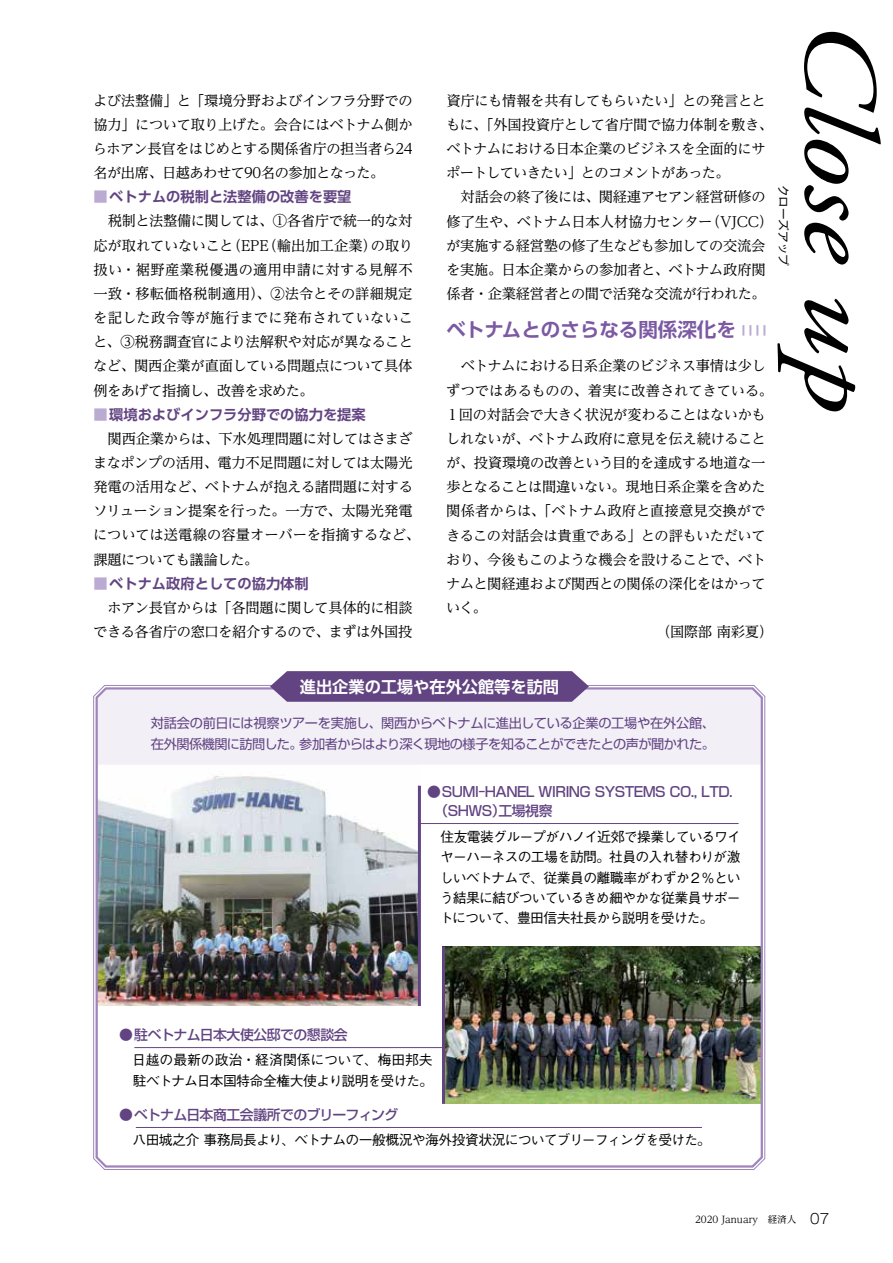
<style>
.page{position:relative;width:893px;height:1263px;background:#fff}
.page>*{position:absolute;margin:0;border:0;box-sizing:border-box;transform-origin:0 0}
.t1{font:italic 105px "Adobe Garamond Pro";color:#000;scale:1.2 1}
.t2{font:700 19.5px "UD Shin Go Pro De";color:#7b59a3}
.t3{font:700 16.2px "UD Shin Go Pro De";color:#fff}
.t4{font:14.25px/24.2px "UD Reimin Pro";letter-spacing:-.025em;color:#000}
.t5{font:700 14.25px "UD Shin Go Pr 6 De";color:#624482}
.t6{font:500 13.8px/20.4px "Gothic BBB Pro";letter-spacing:-.055em;color:#000;text-align:justify}
.t7{font:500 13.8px/18.9px "Shin Go Pro";letter-spacing:-.045em;color:#624482}
.t8{font:500 13.8px/20.4px "Gothic BBB Pro";letter-spacing:-.03em;color:#000}
.t9{font:13.2px/21px "Shin Go Pro";letter-spacing:-.035em;color:#624482}
.t10{font:11.55px "Gothic MB101 Pro";color:#000}
.t11{font:9.6px "UD Reimin Pro";color:#000}
.s1{color:#bbaad2}
.s2{font-family:"Gothic MB101 Pro";font-weight:300;font-size:13.8px}
</style>
<div class="page">
<img style="left:93px;top:685px;width:672px;height:485px">
<svg style="left:742px;top:325px;width:23px;height:11px"></svg>
<svg style="left:270px;top:671px;width:319px;height:31px;background:#6b4f89"></svg>
<hr style="left:419px;top:823px;width:320px;height:1px;background:#624482">
<hr style="left:136px;top:1127px;width:566px;height:1px;background:#624482">
<hr style="left:418px;top:786px;width:3px;height:220px;background:#624482">
<p class="t4" style="left:93px;top:88px;width:321px;text-align:justify">よび法整備」と「環境分野およびインフラ分野での協力」について取り上げた。会合にはベトナム側からホアン長官をはじめとする関係省庁の担当者ら24名が出席、日越あわせて90名の参加となった。</p>
<p class="t5" style="left:94px;top:185px;width:259px"><span class="s1">■</span>ベトナムの税制と法整備の改善を要望</p>
<p class="t4" style="left:93px;top:209px;width:322px;text-align:justify">　税制と法整備に関しては、①各省庁で統一的な対応が取れていないこと（EPE（輸出加工企業）の取り扱い・裾野産業税優遇の適用申請に対する見解不一致・移転価格税制適用）、②法令とその詳細規定を記した政令等が施行までに発布されていないこと、③税務調査官により法解釈や対応が異なることなど、関西企業が直面している問題点について具体例をあげて指摘し、改善を求めた。</p>
<p class="t5" style="left:94px;top:403px;width:274px"><span class="s1">■</span>環境およびインフラ分野での協力を提案</p>
<p class="t4" style="left:93px;top:426px;width:328px">　関西企業からは、下水処理問題に対してはさまざまなポンプの活用､電力不足問題に対しては太陽光発電の活用など､ベトナムが抱える諸問題に対するソリューション提案を行った。一方で､太陽光発電については送電線の容量オーバーを指摘するなど、課題についても議論した。</p>
<p class="t5" style="left:94px;top:572px;width:217px"><span class="s1">■</span>ベトナム政府としての協力体制</p>
<p class="t4" style="left:93px;top:595px;width:321px">　ホアン長官からは｢各問題に関して具体的に相談できる各省庁の窓口を紹介するので、まずは外国投</p>
<p class="t4" style="left:446px;top:88px;width:329px">資庁にも情報を共有してもらいたい｣との発言とともに、｢外国投資庁として省庁間で協力体制を敷き、ベトナムにおける日本企業のビジネスを全面的にサポートしていきたい｣とのコメントがあった。<br>　対話会の終了後には、関経連アセアン経営研修の修了生や、ベトナム日本人材協力センター（VJCC）が実施する経営塾の修了生なども参加しての交流会を実施。日本企業からの参加者と、ベトナム政府関係者・企業経営者との間で活発な交流が行われた。</p>
<h2 class="t2" style="left:446px;top:314px;width:291px">ベトナムとのさらなる関係深化を</h2>
<p class="t4" style="left:445px;top:354px;width:329px">　ベトナムにおける日系企業のビジネス事情は少しずつではあるものの、着実に改善されてきている。<br>１回の対話会で大きく状況が変わることはないかもしれないが、ベトナム政府に意見を伝え続けることが、投資環境の改善という目的を達成する地道な一歩となることは間違いない。現地日系企業を含めた関係者からは、｢ベトナム政府と直接意見交換ができるこの対話会は貴重である｣との評もいただいており、今後もこのような機会を設けることで、ベトナムと関経連および関西との関係の深化をはかって</p>
<p class="t4" style="left:656px;top:619px;width:118px">（国際部 南彩夏）</p>
<h1 class="t1" style="left:902px;top:19px;width:341px;rotate:90deg">Close up</h1>
<p class="t10" style="left:793px;top:185px;width:82px;rotate:90deg">クローズアップ</p>
<p class="t3" style="left:300px;top:673px;width:261px">進出企業の工場や在外公館等を訪問</p>
<p class="t9" style="left:151px;top:711px;width:566px">対話会の前日には視察ツアーを実施し、関西からベトナムに進出している企業の工場や在外公館、在外関係機関に訪問した。参加者からはより深く現地の様子を知ることができたとの声が聞かれた。</p>
<p class="t7" style="left:434px;top:781px;width:300px;text-indent:-8px">●SUMI-HANEL WIRING SYSTEMS CO., LTD.（SHWS）工場視察</p>
<p class="t6" style="left:439px;top:824px;width:303px">住友電装グループがハノイ近郊で操業しているワイヤーハーネスの工場を訪問。社員の入れ替わりが激しいベトナムで、従業員の離職率がわずか２％という結果に結びついているきめ細やかな従業員サポートについて、豊田信夫社長から説明を受けた。</p>
<p class="t7" style="left:119px;top:1023px;width:230px">●駐ベトナム日本大使公邸での懇談会</p>
<p class="t8" style="left:132px;top:1048px;width:302px">日越の最新の政治・経済関係について、梅田邦夫駐ベトナム日本国特命全権大使より説明を受けた。</p>
<p class="t7" style="left:119px;top:1104px;width:281px">●ベトナム日本商工会議所でのブリーフィング</p>
<p class="t6" style="left:133px;top:1128px;width:580px">八田城之介 事務局長より、ベトナムの一般概況や海外投資状況についてブリーフィングを受けた。</p>
<p class="t11" style="left:695px;top:1211px;width:136px">2020 January　経済人 <span class="s2">07</span></p>
</div>
